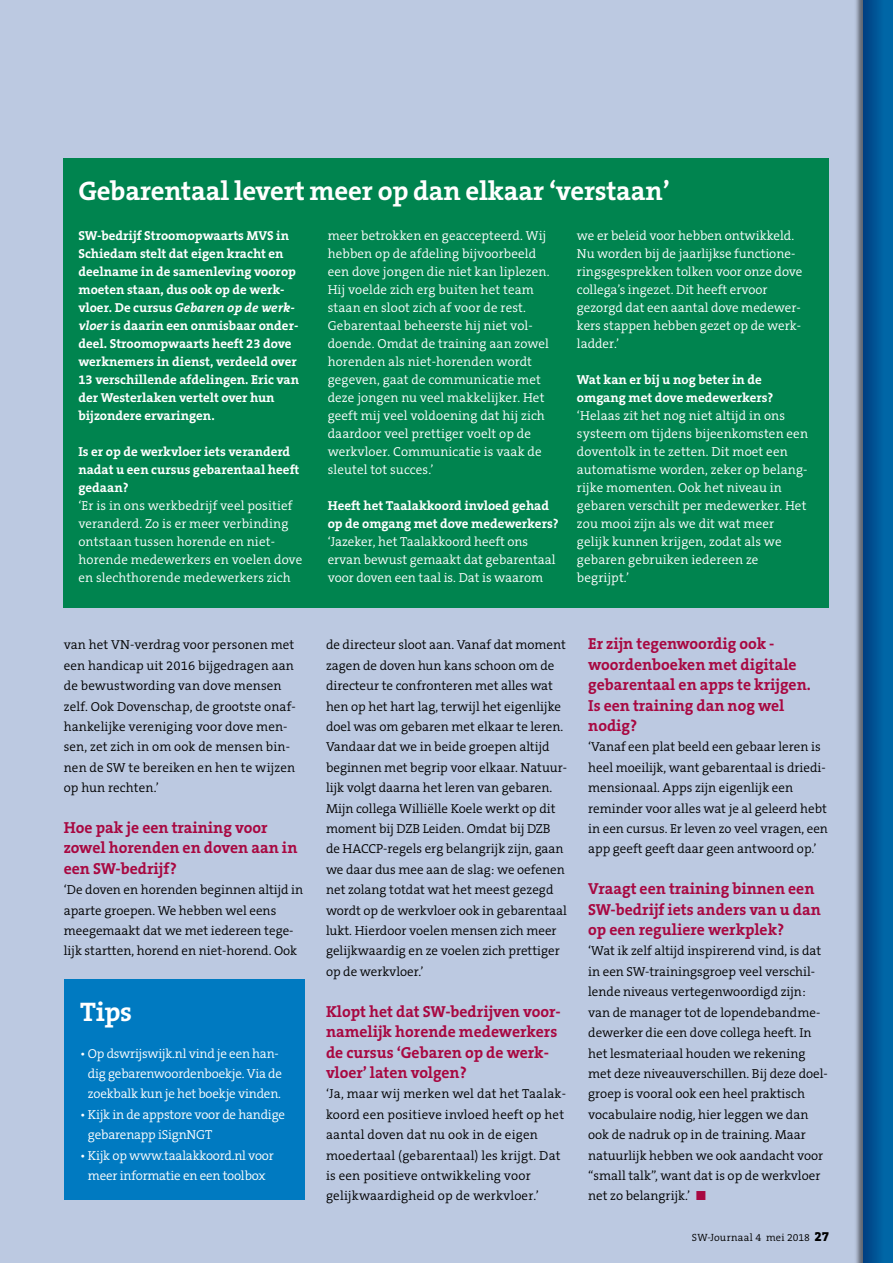
<style>
.page{position:relative;width:893px;height:1263px;background:#bcc9e1}
.page>*{position:absolute;margin:0;border:0;box-sizing:border-box;transform-origin:0 0}
.t1{font:700 27px "The Serif B7";letter-spacing:-.01em;color:#fff}
.t2{font:700 16.05px/20.4px "The Serif B7";color:#a80841}
.t3{font:300 13.05px/20.4px "The Serif B4";color:#000}
.t4{font:300 13.05px/18px "The Serif B4";letter-spacing:.01em;color:#fff}
.t5{font:700 13.05px/18px "The Serif B7";color:#fff}
.t6{font:300 13.05px/20.4px "The Serif B4";letter-spacing:-.015em;color:#fff;text-align:center}
.t7{font:300 10.5px "The Serif B4";letter-spacing:.015em;color:#000}
.s1{font-style:italic}
.s2{color:#a80841}
.s3{font-family:"The Serif B8";font-weight:800;font-size:13.5px}
</style>
<div class="page">
<div style="left:64px;top:158px;width:765px;height:450px;background:#00844f"></div>
<div style="left:64px;top:979px;width:241px;height:221px;background:#007ac1"></div>
<div style="left:854px;top:0;width:39px;height:1263px;background:#000;opacity:.5"></div>
<div style="left:861px;top:0;width:32px;height:1263px;background:#0066a6;opacity:.75"></div>
<h1 class="t1" style="left:78px;top:177px;width:593px">Gebarentaal levert meer op dan elkaar ‘verstaan’</h1>
<p class="t5" style="left:78px;top:227px;width:222px">SW-bedrijf Stroomopwaarts MVS in Schiedam stelt dat eigen kracht en deelname in de samenleving voorop moeten staan, dus ook op de werk&shy;vloer. De cursus <span class="s1">Gebaren op de werk&shy;vloer</span> is daarin een onmisbaar onder&shy;deel. Stroomopwaarts heeft 23 dove werknemers in dienst, verdeeld over 13 verschillende afdelingen. Eric van der Westerlaken vertelt over hun bijzondere ervaringen.</p>
<p class="t5" style="left:78px;top:443px;width:223px">Is er op de werkvloer iets veranderd nadat u een cursus gebarentaal heeft gedaan?</p>
<p class="t4" style="left:78px;top:497px;width:225px">‘Er is in ons werkbedrijf veel positief veranderd. Zo is er meer verbinding ontstaan tussen horende en niet&shy;horende medewerkers en voelen dove en slechthorende medewerkers zich</p>
<p class="t3" style="left:64px;top:635px;width:233px">van het VN-verdrag voor personen met een handicap uit 2016 bijgedragen aan de bewustwording van dove mensen zelf. Ook Dovenschap, de grootste onaf&shy;hankelijke vereniging voor dove men&shy;sen, zet zich in om ook de mensen bin&shy;nen de SW te bereiken en hen te wijzen op hun rechten.’</p>
<p class="t2" style="left:64px;top:818px;width:235px">Hoe pak je een training voor zowel horenden en doven aan in een SW-bedrijf?</p>
<p class="t3" style="left:64px;top:880px;width:241px">‘De doven en horenden beginnen altijd in aparte groepen. We hebben wel eens meegemaakt dat we met iedereen tege&shy;lijk startten, horend en niet-horend. Ook</p>
<h1 class="t1" style="left:80px;top:997px;width:53px">Tips</h1>
<p class="t6" style="left:80px;top:1043px;width:203px">• Op dswrijswijk.nl vind je een han&shy;dig gebarenwoordenboekje. Via de zoekbalk kun je het boekje vinden.</p>
<p class="t6" style="left:88px;top:1105px;width:199px;text-align:left;text-indent:-8px">• Kijk in de appstore voor de handige gebarenapp iSignNGT</p>
<p class="t6" style="left:80px;top:1145px;width:195px">• Kijk op www.taalakkoord.nl voor meer informatie en een toolbox</p>
<p class="t4" style="left:328px;top:227px;width:223px">meer betrokken en geaccepteerd. Wij hebben op de afdeling bijvoorbeeld een dove jongen die niet kan liplezen.<br>Hij voelde zich erg buiten het team staan en sloot zich af voor de rest.<br>Gebarentaal beheerste hij niet vol&shy;doende. Omdat de training aan zowel horenden als niet-horenden wordt gegeven, gaat de communicatie met deze jongen nu veel makkelijker. Het geeft mij veel voldoening dat hij zich daardoor veel prettiger voelt op de werkvloer. Communicatie is vaak de sleutel tot succes.’</p>
<p class="t5" style="left:328px;top:497px;width:232px">Heeft het Taalakkoord invloed gehad op de omgang met dove medewerkers?</p>
<p class="t4" style="left:328px;top:533px;width:229px">‘Jazeker, het Taalakkoord heeft ons ervan bewust gemaakt dat gebarentaal voor doven een taal is. Dat is waarom</p>
<p class="t4" style="left:577px;top:227px;width:227px">we er beleid voor hebben ontwikkeld.<br>Nu worden bij de jaarlijkse functione&shy;ringsgesprekken tolken voor onze dove collega’s ingezet. Dit heeft ervoor gezorgd dat een aantal dove medewer&shy;kers stappen hebben gezet op de werk&shy;ladder.’</p>
<p class="t5" style="left:577px;top:371px;width:198px">Wat kan er bij u nog beter in de omgang met dove medewerkers?</p>
<p class="t4" style="left:577px;top:407px;width:233px">‘Helaas zit het nog niet altijd in ons systeem om tijdens bijeenkomsten een doventolk in te zetten. Dit moet een automatisme worden, zeker op belang&shy;rijke momenten. Ook het niveau in gebaren verschilt per medewerker. Het zou mooi zijn als we dit wat meer gelijk kunnen krijgen, zodat als we gebaren gebruiken iedereen ze begrijpt.’</p>
<p class="t3" style="left:326px;top:635px;width:242px">de directeur sloot aan. Vanaf dat moment zagen de doven hun kans schoon om de directeur te confronteren met alles wat hen op het hart lag, terwijl het eigenlijke doel was om gebaren met elkaar te leren.<br>Vandaar dat we in beide groepen altijd beginnen met begrip voor elkaar. Natuur&shy;lijk volgt daarna het leren van gebaren.<br>Mijn collega Williëlle Koele werkt op dit moment bij DZB Leiden. Omdat bij DZB de HACCP-regels erg belangrijk zijn, gaan we daar dus mee aan de slag: we oefenen net zolang totdat wat het meest gezegd wordt op de werkvloer ook in gebarentaal lukt. Hierdoor voelen mensen zich meer gelijkwaardig en ze voelen zich prettiger op de werkvloer.’</p>
<p class="t2" style="left:326px;top:1001px;width:236px">Klopt het dat SW-bedrijven voor&shy;namelijk horende medewerkers de cursus ‘Gebaren op de werk&shy;vloer’ laten volgen?</p>
<p class="t3" style="left:326px;top:1084px;width:242px">‘Ja, maar wij merken wel dat het Taalak&shy;koord een positieve invloed heeft op het aantal doven dat nu ook in de eigen moedertaal (gebarentaal) les krijgt. Dat is een positieve ontwikkeling voor gelijkwaardigheid op de werkvloer.’</p>
<p class="t2" style="left:588px;top:634px;width:224px">Er zijn tegenwoordig ook - woordenboeken met digitale gebarentaal en apps te krijgen.<br>Is een training dan nog wel nodig?</p>
<p class="t3" style="left:588px;top:737px;width:241px">‘Vanaf een plat beeld een gebaar leren is heel moeilijk, want gebarentaal is driedi&shy;mensionaal. Apps zijn eigenlijk een reminder voor alles wat je al geleerd hebt in een cursus. Er leven zo veel vragen, een app geeft geeft daar geen antwoord op.’</p>
<p class="t2" style="left:588px;top:879px;width:234px">Vraagt een training binnen een<br>SW-bedrijf iets anders van u dan op een reguliere werkplek?</p>
<p class="t3" style="left:588px;top:941px;width:241px">‘Wat ik zelf altijd inspirerend vind, is dat in een SW-trainingsgroep veel verschil&shy;lende niveaus vertegenwoordigd zijn: van de manager tot de lopendebandme&shy;dewerker die een dove collega heeft. In het lesmateriaal houden we rekening met deze niveauverschillen. Bij deze doel&shy;groep is vooral ook een heel praktisch vocabulaire nodig, hier leggen we dan ook de nadruk op in de training. Maar natuurlijk hebben we ook aandacht voor “small talk”, want dat is op de werkvloer net zo belangrijk.’ <span class="s2">■</span></p>
<p class="t7" style="left:692px;top:1232px;width:139px">SW-Journaal 4 mei 2018 <span class="s3">27</span></p>
</div>
